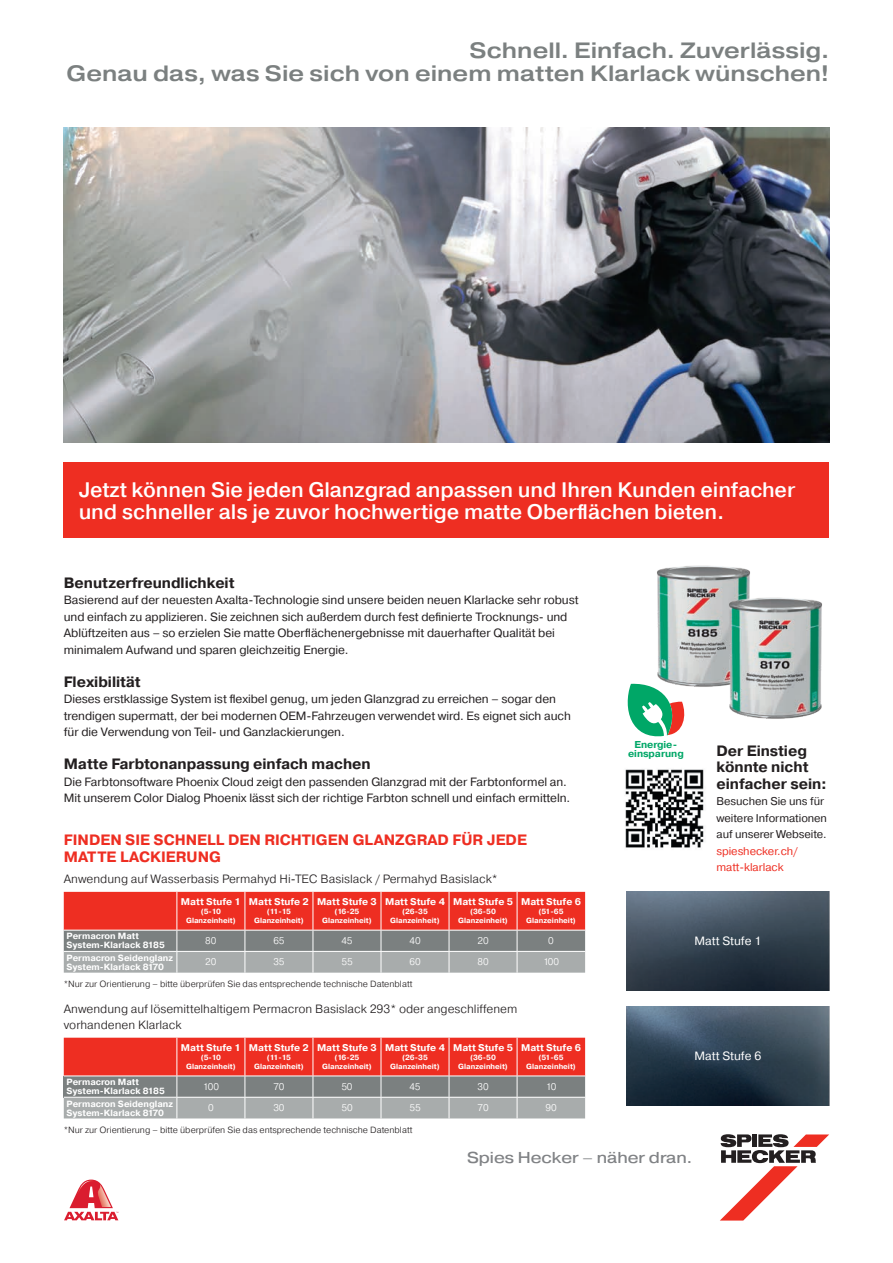
<style>
.page{position:relative;width:893px;height:1263px;background:#fff}
.page>*{position:absolute;margin:0;border:0;box-sizing:border-box;transform-origin:0 0}
.t1{font:500 expanded 22.2px/22.5px "Spies Hecker Pragmatica";letter-spacing:.005em;color:#7b8080;text-align:right}
.t2{font:500 21px/22.5px "Spies Hecker Pragmatica";letter-spacing:-.005em;color:#fff}
.t3{font:expanded 15.75px "Spies Hecker Pragmatica";color:#808285}
.t4{font:700 15px/16.5px "Spies Hecker Pragmatica";letter-spacing:-.005em;color:#231f20}
.t5{font:700 15px/16.5px "Spies Hecker Pragmatica";color:#ee2e22}
.t6{font:12px/16.5px "Spies Hecker Pragmatica";letter-spacing:-.005em;color:#231f20}
.t7{font:300 12px/16.5px "Spies Hecker Pragmatica";color:#231f20}
.t8{font:12px "Spies Hecker Pragmatica";color:#fff}
.t9{font:11.25px/16.5px "Spies Hecker Pragmatica";letter-spacing:-.005em;color:#231f20}
.t10{font:11.25px/16.5px "Spies Hecker Pragmatica";letter-spacing:-.005em;color:#ee2e22}
.t11{font:700 10.05px/9px "Spies Hecker Pragmatica";letter-spacing:-.005em;color:#00a767;text-align:center}
.t12{font:700 9.75px "Spies Hecker Pragmatica";color:#fff}
.t13{font:300 9.75px "Spies Hecker Pragmatica";color:#fff}
.t14{font:300 9px "Spies Hecker Pragmatica";color:#231f20}
.t15{font:700 9px/9px "Spies Hecker Pragmatica";color:#fff}
.t16{font:700 7.5px/9px "Spies Hecker Pragmatica";color:#fff;text-align:center}
</style>
<div class="page">
<svg style="left:64px;top:1179px;width:54px;height:41px"></svg>
<img style="left:64px;top:128px;width:765px;height:314px">
<img style="left:627px;top:1007px;width:202px;height:98px">
<img style="left:627px;top:892px;width:202px;height:98px">
<img style="left:657px;top:565px;width:93px;height:122px">
<img style="left:714px;top:596px;width:108px;height:123px">
<div style="left:64px;top:463px;width:765px;height:75px;background:#ee2e22"></div>
<img style="left:625px;top:769px;width:79px;height:79px">
<svg style="left:64px;top:892px;width:521px;height:81px;background:#c06a65"></svg>
<svg style="left:64px;top:1038px;width:521px;height:80px;background:#c06964"></svg>
<svg style="left:627px;top:682px;width:60px;height:55px"></svg>
<svg style="left:720px;top:1134px;width:109px;height:86px"></svg>
<h1 class="t1" style="left:67px;top:40px;width:764px">Schnell. Einfach. Zuverlässig.<br>Genau das, was Sie sich von einem matten Klarlack wünschen!</h1>
<h2 class="t2" style="left:79px;top:478px;width:718px">Jetzt können Sie jeden Glanzgrad anpassen und Ihren Kunden einfacher und schneller als je zuvor hochwertige matte Oberflächen bieten.</h2>
<p class="t4" style="left:64px;top:574px;width:172px">Benutzerfreundlichkeit</p>
<p class="t6" style="left:64px;top:592px;width:516px">Basierend auf der neuesten Axalta-Technologie sind unsere beiden neuen Klarlacke sehr robust und einfach zu applizieren. Sie zeichnen sich außerdem durch fest definierte Trocknungs- und Ablüftzeiten aus – so erzielen Sie matte Oberflächenergebnisse mit dauerhafter Qualität bei minimalem Aufwand und sparen gleichzeitig Energie.</p>
<p class="t4" style="left:64px;top:673px;width:78px">Flexibilität</p>
<p class="t6" style="left:64px;top:691px;width:509px">Dieses erstklassige System ist flexibel genug, um jeden Glanzgrad zu erreichen – sogar den trendigen supermatt, der bei modernen OEM-Fahrzeugen verwendet wird. Es eignet sich auch für die Verwendung von Teil- und Ganzlackierungen.</p>
<p class="t4" style="left:64px;top:756px;width:308px">Matte Farbtonanpassung einfach machen</p>
<p class="t6" style="left:64px;top:773px;width:508px">Die Farbtonsoftware Phoenix Cloud zeigt den passenden Glanzgrad mit der Farbtonformel an.<br>Mit unserem Color Dialog Phoenix lässt sich der richtige Farbton schnell und einfach ermitteln.</p>
<p class="t5" style="left:64px;top:832px;width:465px">FINDEN SIE SCHNELL DEN RICHTIGEN GLANZGRAD FÜR JEDE<br>MATTE LACKIERUNG</p>
<p class="t7" style="left:64px;top:870px;width:435px">Anwendung auf Wasserbasis Permahyd Hi-TEC Basislack / Permahyd Basislack*</p>
<p class="t12" style="left:181px;top:896px;width:61px">Matt Stufe 1</p>
<p class="t16" style="left:186px;top:907px;width:51px">(5-10<br>Glanzeinheit)</p>
<p class="t12" style="left:249px;top:896px;width:61px">Matt Stufe 2</p>
<p class="t16" style="left:254px;top:907px;width:51px">(11-15<br>Glanzeinheit)</p>
<p class="t12" style="left:317px;top:896px;width:61px">Matt Stufe 3</p>
<p class="t16" style="left:322px;top:907px;width:51px">(16-25<br>Glanzeinheit)</p>
<p class="t12" style="left:385px;top:896px;width:61px">Matt Stufe 4</p>
<p class="t16" style="left:390px;top:907px;width:51px">(26-35<br>Glanzeinheit)</p>
<p class="t12" style="left:453px;top:896px;width:61px">Matt Stufe 5</p>
<p class="t16" style="left:458px;top:907px;width:51px">(36-50<br>Glanzeinheit)</p>
<p class="t12" style="left:521px;top:896px;width:61px">Matt Stufe 6</p>
<p class="t16" style="left:526px;top:907px;width:51px">(51-65<br>Glanzeinheit)</p>
<p class="t15" style="left:66px;top:932px;width:100px">Permacron Matt<br>System-Klarlack 8185</p>
<p class="t13" style="left:205px;top:934px;width:13px">80</p>
<p class="t13" style="left:273px;top:934px;width:13px">65</p>
<p class="t13" style="left:341px;top:934px;width:12px">45</p>
<p class="t13" style="left:409px;top:934px;width:13px">40</p>
<p class="t13" style="left:477px;top:934px;width:13px">20</p>
<p class="t13" style="left:548px;top:934px;width:7px">0</p>
<p class="t15" style="left:66px;top:953px;width:108px">Permacron Seidenglanz<br>System-Klarlack 8170</p>
<p class="t13" style="left:205px;top:956px;width:13px">20</p>
<p class="t13" style="left:273px;top:956px;width:13px">35</p>
<p class="t13" style="left:341px;top:956px;width:13px">55</p>
<p class="t13" style="left:409px;top:956px;width:13px">60</p>
<p class="t13" style="left:477px;top:956px;width:13px">80</p>
<p class="t13" style="left:543px;top:956px;width:18px">100</p>
<p class="t14" style="left:64px;top:978px;width:350px">*Nur zur Orientierung – bitte überprüfen Sie das entsprechende technische Datenblatt</p>
<p class="t7" style="left:64px;top:1000px;width:455px">Anwendung auf lösemittelhaltigem Permacron Basislack 293* oder angeschliffenem vorhandenen Klarlack</p>
<p class="t12" style="left:181px;top:1041px;width:61px">Matt Stufe 1</p>
<p class="t16" style="left:186px;top:1053px;width:51px">(5-10<br>Glanzeinheit)</p>
<p class="t12" style="left:249px;top:1041px;width:61px">Matt Stufe 2</p>
<p class="t16" style="left:254px;top:1053px;width:51px">(11-15<br>Glanzeinheit)</p>
<p class="t12" style="left:317px;top:1041px;width:61px">Matt Stufe 3</p>
<p class="t16" style="left:322px;top:1053px;width:51px">(16-25<br>Glanzeinheit)</p>
<p class="t12" style="left:385px;top:1041px;width:61px">Matt Stufe 4</p>
<p class="t16" style="left:390px;top:1053px;width:51px">(26-35<br>Glanzeinheit)</p>
<p class="t12" style="left:453px;top:1041px;width:61px">Matt Stufe 5</p>
<p class="t16" style="left:458px;top:1053px;width:51px">(36-50<br>Glanzeinheit)</p>
<p class="t12" style="left:521px;top:1041px;width:61px">Matt Stufe 6</p>
<p class="t16" style="left:526px;top:1053px;width:51px">(51-65<br>Glanzeinheit)</p>
<p class="t15" style="left:66px;top:1078px;width:100px">Permacron Matt<br>System-Klarlack 8185</p>
<p class="t13" style="left:203px;top:1080px;width:18px">100</p>
<p class="t13" style="left:273px;top:1080px;width:13px">70</p>
<p class="t13" style="left:341px;top:1080px;width:13px">50</p>
<p class="t13" style="left:410px;top:1080px;width:12px">45</p>
<p class="t13" style="left:477px;top:1080px;width:13px">30</p>
<p class="t13" style="left:546px;top:1080px;width:12px">10</p>
<p class="t15" style="left:66px;top:1099px;width:108px">Permacron Seidenglanz<br>System-Klarlack 8170</p>
<p class="t13" style="left:208px;top:1102px;width:7px">0</p>
<p class="t13" style="left:273px;top:1102px;width:13px">30</p>
<p class="t13" style="left:341px;top:1102px;width:13px">50</p>
<p class="t13" style="left:409px;top:1102px;width:13px">55</p>
<p class="t13" style="left:477px;top:1102px;width:13px">70</p>
<p class="t13" style="left:545px;top:1102px;width:13px">90</p>
<p class="t14" style="left:64px;top:1124px;width:350px">*Nur zur Orientierung – bitte überprüfen Sie das entsprechende technische Datenblatt</p>
<p class="t11" style="left:628px;top:741px;width:57px">Energie&shy;einsparung</p>
<p class="t4" style="left:716px;top:743px;width:112px">Der Einstieg könnte nicht einfacher sein:</p>
<p class="t9" style="left:716px;top:793px;width:112px">Besuchen Sie uns für weitere Informationen auf unserer Webseite.</p>
<p class="t10" style="left:716px;top:843px;width:83px">spieshecker.ch/ matt-klarlack</p>
<p class="t8" style="left:695px;top:934px;width:68px">Matt Stufe 1</p>
<p class="t8" style="left:695px;top:1049px;width:68px">Matt Stufe 6</p>
<h3 class="t3" style="left:467px;top:1147px;width:227px">Spies Hecker – näher dran.</h3>
</div>
